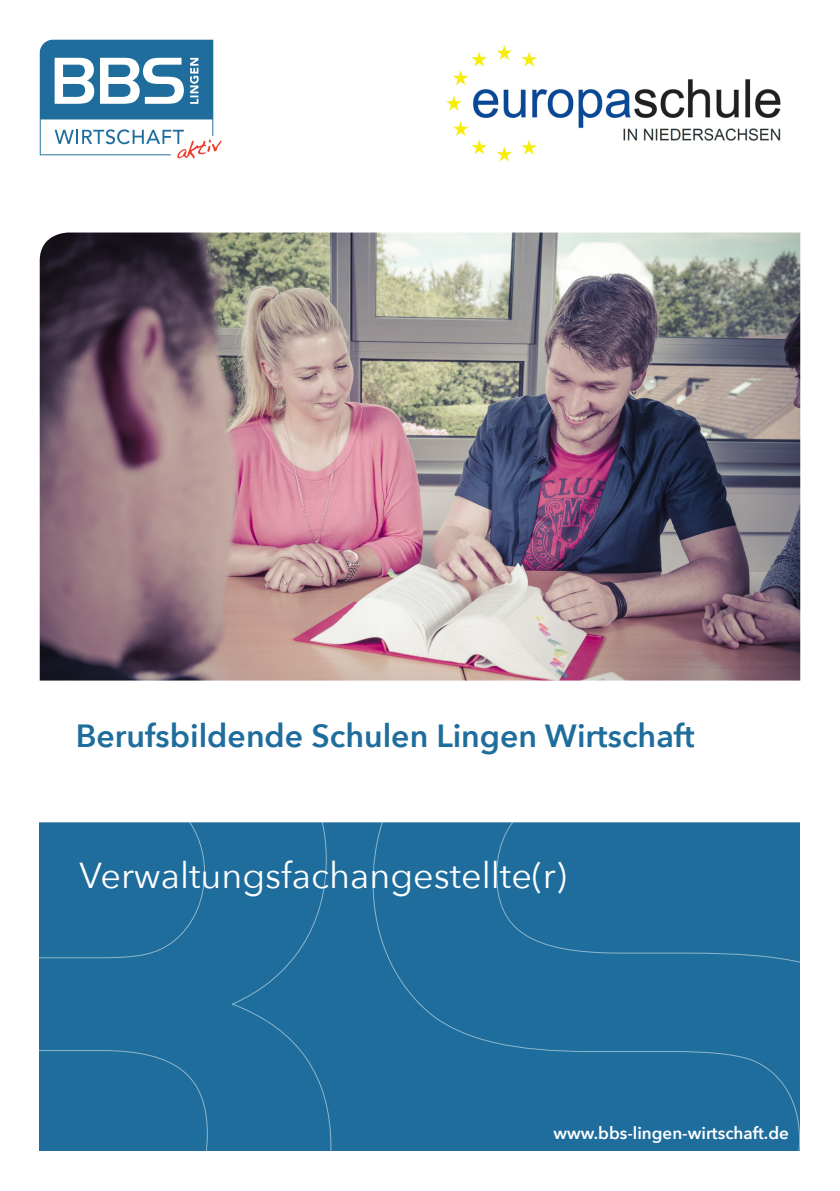
<style>
.page{position:relative;width:840px;height:1191px;background:#fff}
.page>*{position:absolute;margin:0;border:0;box-sizing:border-box;transform-origin:0 0}
.t1{font:36px "Avenir Next";color:#fff}
.t2{font:600 32px "Avenir Next";color:#1e6d9c}
.t3{font:600 17px "Avenir Next";color:#fff}
</style>
<div class="page">
<img style="left:40px;top:232px;width:759px;height:448px">
<div style="left:40px;top:822px;width:759px;height:329px;background:#1e6d9c"></div>
<svg style="left:40px;top:822px;width:291px;height:329px"></svg>
<svg style="left:372px;top:822px;width:427px;height:329px"></svg>
<svg style="left:39px;top:680px;width:762px;height:1px"></svg>
<svg style="left:40px;top:40px;width:181px;height:118px"></svg>
<img style="left:446px;top:45px;width:335px;height:117px">
<p class="t2" style="left:76px;top:708px;width:620px">Berufsbildende Schulen Lingen Wirtschaft</p>
<p class="t1" style="left:79px;top:845px;width:488px">Verwaltungsfachangestellte(r)</p>
<p class="t3" style="left:553px;top:1118px;width:237px">www.bbs-lingen-wirtschaft.de</p>
</div>
